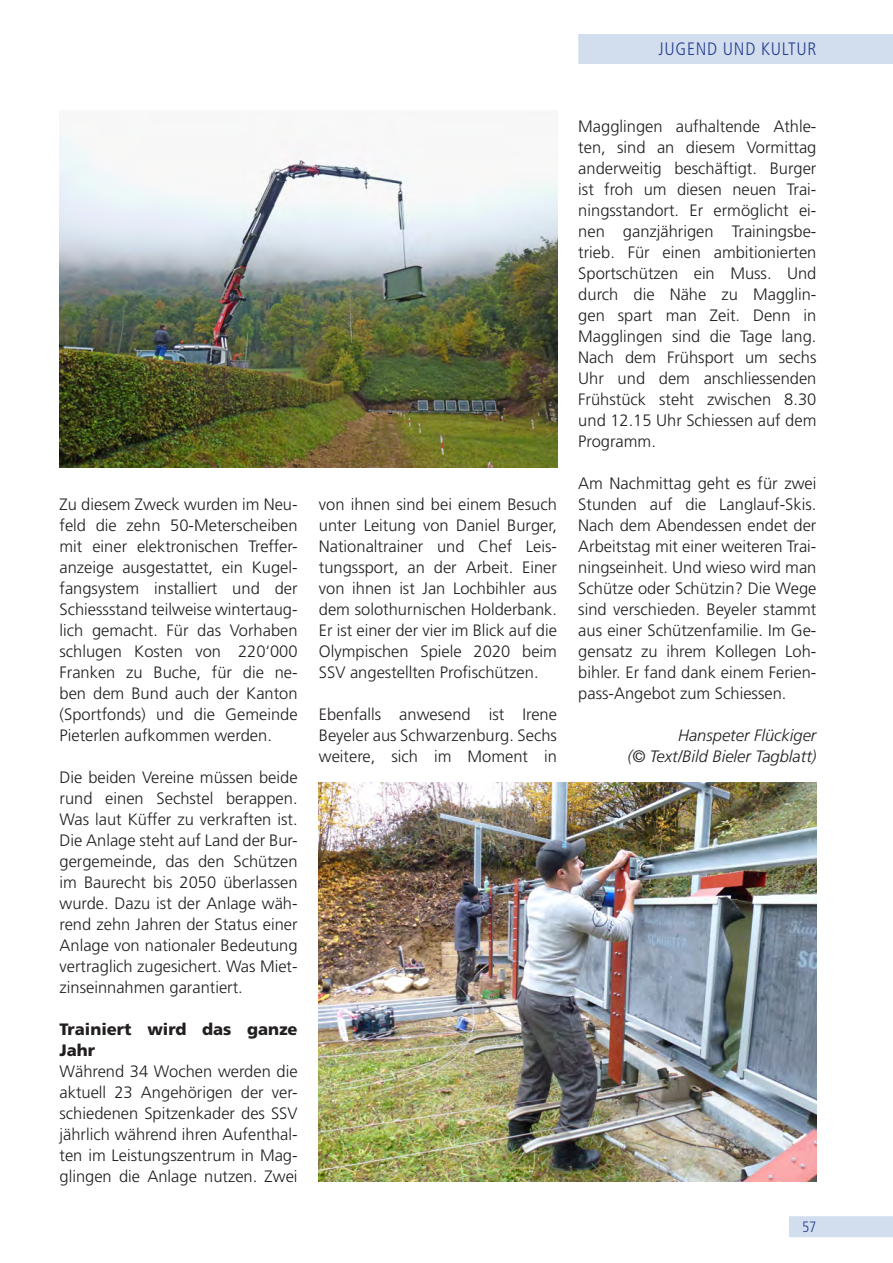
<style>
.page{position:relative;width:893px;height:1263px;background:#fff}
.page>*{position:absolute;margin:0;border:0;box-sizing:border-box;transform-origin:0 0}
.t1{font:300 condensed 18px "Frutiger";letter-spacing:.04em;color:#253f8e}
.t2{font:300 16.5px/21px "Frutiger";color:#231f20;text-align:justify}
.t3{font:italic 300 16.5px/21px "Frutiger";color:#231f20;text-align:right}
.t4{font:900 16.5px/21px "Frutiger";color:#231f20}
.t5{font:300 condensed 15px "Frutiger";color:#253f8e}
</style>
<div class="page">
<div style="left:578px;top:34px;width:315px;height:30px;background:#d2deee"></div>
<div style="left:789px;top:1216px;width:104px;height:21px;background:#d2deee"></div>
<img style="left:60px;top:135px;width:497px;height:333px">
<img style="left:319px;top:783px;width:497px;height:399px">
<p class="t1" style="left:658px;top:38px;width:159px">JUGEND UND KULTUR</p>
<p class="t2" style="left:60px;top:494px;width:240px">Zu diesem Zweck wurden im Neu&shy;feld die zehn 50-Meterscheiben mit einer elektronischen Treffer&shy;anzeige ausgestattet, ein Kugel&shy;fangsystem installiert und der Schiessstand teilweise wintertaug&shy;lich gemacht. Für das Vorhaben schlugen Kosten von 220‘000<br>Franken zu Buche, für die ne&shy;ben dem Bund auch der Kanton (Sportfonds) und die Gemeinde Pieterlen aufkommen werden.</p>
<p class="t2" style="left:60px;top:767px;width:240px">Die beiden Vereine müssen beide rund einen Sechstel berappen.<br>Was laut Küffer zu verkraften ist.<br>Die Anlage steht auf Land der Bur&shy;gergemeinde, das den Schützen im Baurecht bis 2050 überlassen wurde. Dazu ist der Anlage wäh&shy;rend zehn Jahren der Status einer Anlage von nationaler Bedeutung vertraglich zugesichert. Was Miet&shy;zinseinnahmen garantiert.</p>
<p class="t4" style="left:60px;top:1018px;width:240px">Trainiert wird das ganze<br>Jahr</p>
<p class="t2" style="left:60px;top:1061px;width:240px">Während 34 Wochen werden die aktuell 23 Angehörigen der ver&shy;schiedenen Spitzenkader des SSV jährlich während ihren Aufenthal&shy;ten im Leistungszentrum in Mag&shy;glingen die Anlage nutzen. Zwei</p>
<p class="t2" style="left:319px;top:494px;width:240px">von ihnen sind bei einem Besuch unter Leitung von Daniel Burger, Nationaltrainer und Chef Leis&shy;tungssport, an der Arbeit. Einer von ihnen ist Jan Lochbihler aus dem solothurnischen Holderbank.<br>Er ist einer der vier im Blick auf die Olympischen Spiele 2020 beim SSV angestellten Profischützen.</p>
<p class="t2" style="left:319px;top:704px;width:240px">Ebenfalls anwesend ist Irene Beyeler aus Schwarzenburg. Sechs weitere, sich im Moment in</p>
<p class="t2" style="left:578px;top:116px;width:240px">Magglingen aufhaltende Athle&shy;ten, sind an diesem Vormittag anderweitig beschäftigt. Burger ist froh um diesen neuen Trai&shy;ningsstandort. Er ermöglicht ei&shy;nen ganzjährigen Trainingsbe&shy;trieb. Für einen ambitionierten Sportschützen ein Muss. Und durch die Nähe zu Magglin&shy;gen spart man Zeit. Denn in Magglingen sind die Tage lang.<br>Nach dem Frühsport um sechs Uhr und dem anschliessenden Frühstück steht zwischen 8.30 und 12.15 Uhr Schiessen auf dem Programm.</p>
<p class="t2" style="left:578px;top:473px;width:240px">Am Nachmittag geht es für zwei Stunden auf die Langlauf-Skis.<br>Nach dem Abendessen endet der Arbeitstag mit einer weiteren Trai&shy;ningseinheit. Und wieso wird man Schütze oder Schützin? Die Wege sind verschieden. Beyeler stammt aus einer Schützenfamilie. Im Ge&shy;gensatz zu ihrem Kollegen Loh&shy;bihler. Er fand dank einem Ferien&shy;pass-Angebot zum Schiessen.</p>
<p class="t3" style="left:627px;top:725px;width:190px">Hanspeter Flückiger<br>(© Text/Bild Bieler Tagblatt)</p>
<p class="t5" style="left:802px;top:1218px;width:16px">57</p>
</div>
